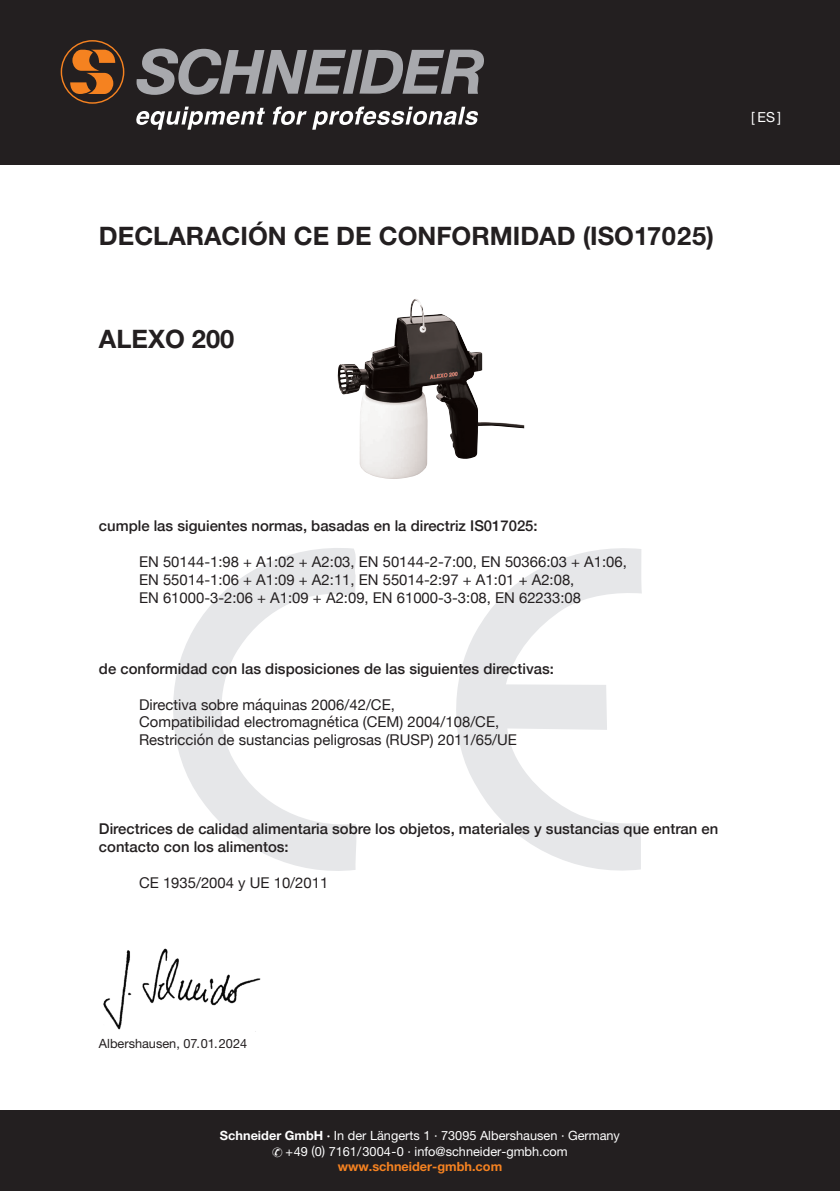
<style>
.page{position:relative;width:840px;height:1191px;background:#fff}
.page>*{position:absolute;margin:0;border:0;box-sizing:border-box;transform-origin:0 0}
.t1{font:700 25.4px "Helvetica Neue LT Pro";color:#231f20}
.t2{font:14.8px/17.8px "Helvetica Neue";color:#231f20}
.t3{font:500 14.8px/17.8px "Helvetica Neue";color:#231f20}
.t4{font:13.8px "Helvetica Neue LT Pro";color:#fff}
.t5{font:12.8px/15.6px "Helvetica Neue LT Pro";color:#fff;text-align:center}
.t6{font:12.8px "Helvetica Neue LT Pro";color:#231f20}
.s1{font-weight:700}
.s2{font-weight:700;color:#f58220}
</style>
<div class="page">
<svg style="left:173px;top:548px;width:184px;height:323px"></svg>
<svg style="left:456px;top:548px;width:185px;height:323px"></svg>
<img style="left:103px;top:948px;width:158px;height:84px">
<div style="left:0;top:0;width:839px;height:164px;background:#231f20"></div>
<svg style="left:136px;top:107px;width:129px;height:23px"></svg>
<svg style="left:272px;top:106px;width:34px;height:19px"></svg>
<svg style="left:312px;top:106px;width:166px;height:24px"></svg>
<svg style="left:136px;top:48px;width:347px;height:47px"></svg>
<svg style="left:61px;top:40px;width:63px;height:64px"></svg>
<div style="left:0;top:1110px;width:839px;height:81px;background:#231f20"></div>
<img style="left:337px;top:299px;width:187px;height:180px">
<h1 class="t1" style="left:99px;top:220px;width:616px">DECLARACIÓN CE DE CONFORMIDAD (ISO17025)</h1>
<h1 class="t1" style="left:99px;top:324px;width:137px">ALEXO 200</h1>
<p class="t4" style="left:750px;top:109px;width:31px">[ES]</p>
<p class="t3" style="left:99px;top:516px;width:440px">cumple las siguientes normas, basadas en la directriz IS017025:</p>
<p class="t2" style="left:139px;top:553px;width:489px">EN 50144-1:98 + A1:02 + A2:03, EN 50144-2-7:00, EN 50366:03 + A1:06,<br>EN 55014-1:06 + A1:09 + A2:11, EN 55014-2:97 + A1:01 + A2:08,<br>EN 61000-3-2:06 + A1:09 + A2:09, EN 61000-3-3:08, EN 62233:08</p>
<p class="t3" style="left:99px;top:658px;width:456px">de conformidad con las disposiciones de las siguientes directivas:</p>
<p class="t2" style="left:139px;top:696px;width:379px">Directiva sobre máquinas 2006/42/CE,<br>Compatibilidad electromagnética (CEM) 2004/108/CE,<br>Restricción de sustancias peligrosas (RUSP) 2011/65/UE</p>
<p class="t3" style="left:99px;top:819px;width:620px">Directrices de calidad alimentaria sobre los objetos, materiales y sustancias que entran en contacto con los alimentos:</p>
<p class="t2" style="left:139px;top:874px;width:190px">CE 1935/2004 y UE 10/2011</p>
<p class="t6" style="left:99px;top:1036px;width:150px">Albershausen, 07.01.2024</p>
<p class="t5" style="left:220px;top:1127px;width:401px"><span class="s1">Schneider GmbH ·</span> In der Längerts 1 · 73095 Albershausen · Germany ✆ +49 (0) 7161/3004-0 · info@schneider-gmbh.com <span class="s2">www.schneider-gmbh.com</span></p>
</div>
